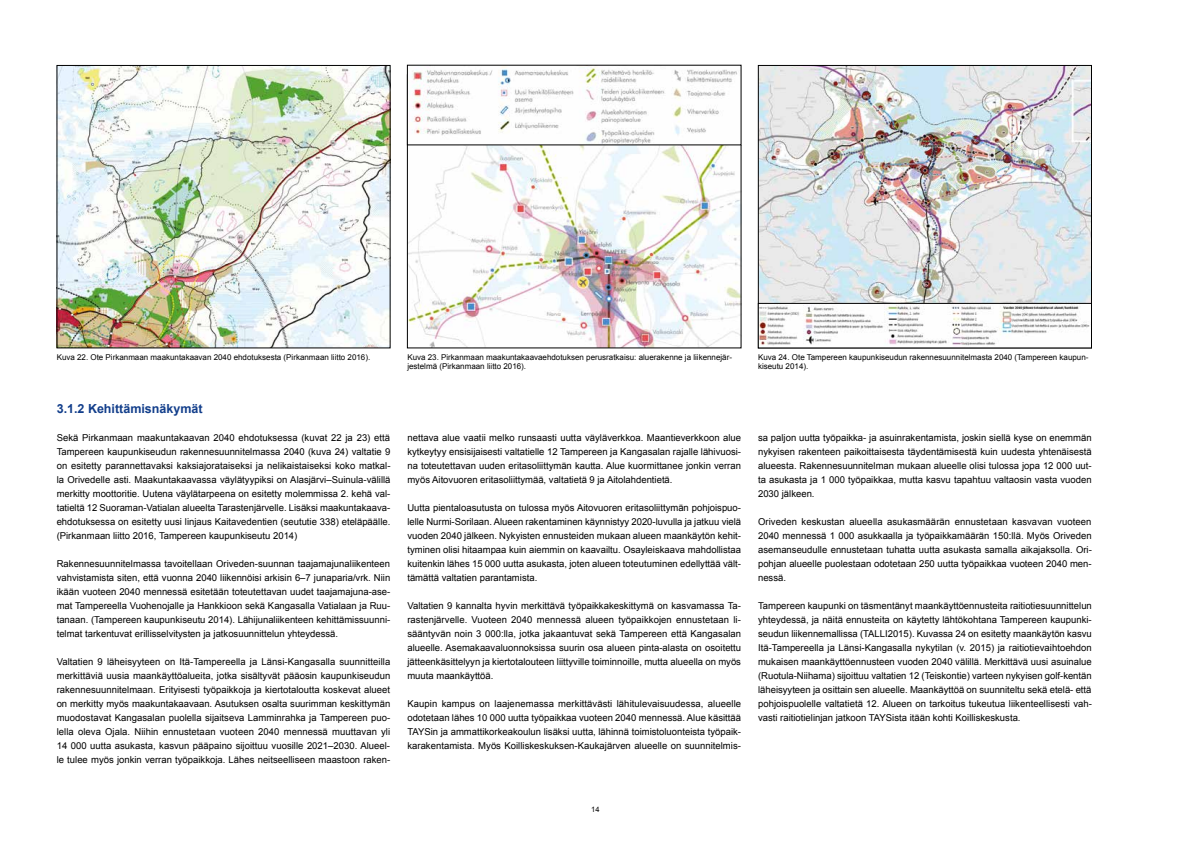
<style>
.page{position:relative;width:1191px;height:842px;background:#fff}
.page>*{position:absolute;margin:0;border:0;box-sizing:border-box;transform-origin:0 0}
.t1{font:700 12.5px "Arial";color:#123e8b}
.t2{font:9.5px/14px "Arial";color:#000;text-align:justify}
.t3{font:8px/9px "Arial";color:#000}
.t4{font:7.5px "Arial";color:#000}
</style>
<div class="page">
<img style="left:59px;top:67px;width:329px;height:279px">
<img style="left:760px;top:67px;width:329px;height:236px">
<img style="left:760px;top:305px;width:329px;height:41px">
<div style="left:758px;top:303px;width:333px;height:45px;border:1px solid #000"></div>
<img style="left:409px;top:145px;width:330px;height:201px">
<img style="left:409px;top:67px;width:328px;height:76px">
<p class="t3" style="left:57px;top:352px;width:315px">Kuva 22. Ote Pirkanmaan maakuntakaavan 2040 ehdotuksesta (Pirkanmaan liitto 2016).</p>
<p class="t3" style="left:407px;top:352px;width:326px">Kuva 23. Pirkanmaan maakuntakaavaehdotuksen perusratkaisu: aluerakenne ja liikennejär&shy;jestelmä (Pirkanmaan liitto 2016).</p>
<p class="t3" style="left:758px;top:352px;width:332px">Kuva 24. Ote Tampereen kaupunkiseudun rakennesuunnitelmasta 2040 (Tampereen kaupun&shy;kiseutu 2014).</p>
<h1 class="t1" style="left:57px;top:400px;width:147px">3.1.2 Kehittämisnäkymät</h1>
<p class="t2" style="left:57px;top:430px;width:335px">Sekä Pirkanmaan maakuntakaavan 2040 ehdotuksessa (kuvat 22 ja 23) että Tampereen kaupunkiseudun rakennesuunnitelmassa 2040 (kuva 24) valtatie 9 on esitetty parannettavaksi kaksiajorataiseksi ja nelikaistaiseksi koko matkal&shy;la Orivedelle asti. Maakuntakaavassa väylätyypiksi on Alasjärvi–Suinula-välillä merkitty moottoritie. Uutena väylätarpeena on esitetty molemmissa 2. kehä val&shy;tatieltä 12 Suoraman-Vatialan alueelta Tarastenjärvelle. Lisäksi maakuntakaava&shy;ehdotuksessa on esitetty uusi linjaus Kaitavedentien (seututie 338) eteläpäälle. (Pirkanmaan liitto 2016, Tampereen kaupunkiseutu 2014)</p>
<p class="t2" style="left:57px;top:556px;width:335px">Rakennesuunnitelmassa tavoitellaan Oriveden-suunnan taajamajunaliikenteen vahvistamista siten, että vuonna 2040 liikennöisi arkisin 6–7 junaparia/vrk. Niin ikään vuoteen 2040 mennessä esitetään toteutettavan uudet taajamajuna-ase&shy;mat Tampereella Vuohenojalle ja Hankkioon sekä Kangasalla Vatialaan ja Ruu&shy;tanaan. (Tampereen kaupunkiseutu 2014). Lähijunaliikenteen kehittämissuunni&shy;telmat tarkentuvat erillisselvitysten ja jatkosuunnittelun yhteydessä.</p>
<p class="t2" style="left:57px;top:654px;width:335px">Valtatien 9 läheisyyteen on Itä-Tampereella ja Länsi-Kangasalla suunnitteilla merkittäviä uusia maankäyttöalueita, jotka sisältyvät pääosin kaupunkiseudun rakennesuunnitelmaan. Erityisesti työpaikkoja ja kiertotaloutta koskevat alueet on merkitty myös maakuntakaavaan. Asutuksen osalta suurimman keskittymän muodostavat Kangasalan puolella sijaitseva Lamminrahka ja Tampereen puo&shy;lella oleva Ojala. Niihin ennustetaan vuoteen 2040 mennessä muuttavan yli 14 000 uutta asukasta, kasvun pääpaino sijoittuu vuosille 2021–2030. Alueel&shy;le tulee myös jonkin verran työpaikkoja. Lähes neitseelliseen maastoon raken-</p>
<p class="t2" style="left:407px;top:430px;width:335px">nettava alue vaatii melko runsaasti uutta väyläverkkoa. Maantieverkkoon alue kytkeytyy ensisijaisesti valtatielle 12 Tampereen ja Kangasalan rajalle lähivuosi&shy;na toteutettavan uuden eritasoliittymän kautta. Alue kuormittanee jonkin verran myös Aitovuoren eritasoliittymää, valtatietä 9 ja Aitolahdentietä.</p>
<p class="t2" style="left:407px;top:500px;width:335px">Uutta pientaloasutusta on tulossa myös Aitovuoren eritasoliittymän pohjoispuo&shy;lelle Nurmi-Sorilaan. Alueen rakentaminen käynnistyy 2020-luvulla ja jatkuu vielä vuoden 2040 jälkeen. Nykyisten ennusteiden mukaan alueen maankäytön kehit&shy;tyminen olisi hitaampaa kuin aiemmin on kaavailtu. Osayleiskaava mahdollistaa kuitenkin lähes 15 000 uutta asukasta, joten alueen toteutuminen edellyttää vält&shy;tämättä valtatien parantamista.</p>
<p class="t2" style="left:407px;top:598px;width:335px">Valtatien 9 kannalta hyvin merkittävä työpaikkakeskittymä on kasvamassa Ta&shy;rastenjärvelle. Vuoteen 2040 mennessä alueen työpaikkojen ennustetaan li&shy;sääntyvän noin 3 000:lla, jotka jakaantuvat sekä Tampereen että Kangasalan alueelle. Asemakaavaluonnoksissa suurin osa alueen pinta-alasta on osoitettu jätteenkäsittelyyn ja kiertotalouteen liittyville toiminnoille, mutta alueella on myös muuta maankäyttöä.</p>
<p class="t2" style="left:407px;top:696px;width:335px">Kaupin kampus on laajenemassa merkittävästi lähitulevaisuudessa, alueelle odotetaan lähes 10 000 uutta työpaikkaa vuoteen 2040 mennessä. Alue käsittää TAYSin ja ammattikorkeakoulun lisäksi uutta, lähinnä toimistoluonteista työpaik&shy;karakentamista. Myös Koilliskeskuksen-Kaukajärven alueelle on suunnitelmis-</p>
<p class="t2" style="left:758px;top:430px;width:335px">sa paljon uutta työpaikka- ja asuinrakentamista, joskin siellä kyse on enemmän nykyisen rakenteen paikoittaisesta täydentämisestä kuin uudesta yhtenäisestä alueesta. Rakennesuunnitelman mukaan alueelle olisi tulossa jopa 12 000 uut&shy;ta asukasta ja 1 000 työpaikkaa, mutta kasvu tapahtuu valtaosin vasta vuoden 2030 jälkeen.</p>
<p class="t2" style="left:758px;top:514px;width:335px">Oriveden keskustan alueella asukasmäärän ennustetaan kasvavan vuoteen 2040 mennessä 1 000 asukkaalla ja työpaikkamäärän 150:llä. Myös Oriveden asemanseudulle ennustetaan tuhatta uutta asukasta samalla aikajaksolla. Ori&shy;pohjan alueelle puolestaan odotetaan 250 uutta työpaikkaa vuoteen 2040 men&shy;nessä.</p>
<p class="t2" style="left:758px;top:598px;width:335px">Tampereen kaupunki on täsmentänyt maankäyttöennusteita raitiotiesuunnittelun yhteydessä, ja näitä ennusteita on käytetty lähtökohtana Tampereen kaupunki&shy;seudun liikennemallissa (TALLI2015). Kuvassa 24 on esitetty maankäytön kasvu Itä-Tampereella ja Länsi-Kangasalla nykytilan (v. 2015) ja raitiotievaihtoehdon mukaisen maankäyttöennusteen vuoden 2040 välillä. Merkittävä uusi asuinalue (Ruotula-Niihama) sijoittuu valtatien 12 (Teiskontie) varteen nykyisen golf-kentän läheisyyteen ja osittain sen alueelle. Maankäyttöä on suunniteltu sekä etelä- että pohjoispuolelle valtatietä 12. Alueen on tarkoitus tukeutua liikenteellisesti vah&shy;vasti raitiotielinjan jatkoon TAYSista itään kohti Koilliskeskusta.</p>
<p class="t4" style="left:591px;top:804px;width:10px">14</p>
</div>
